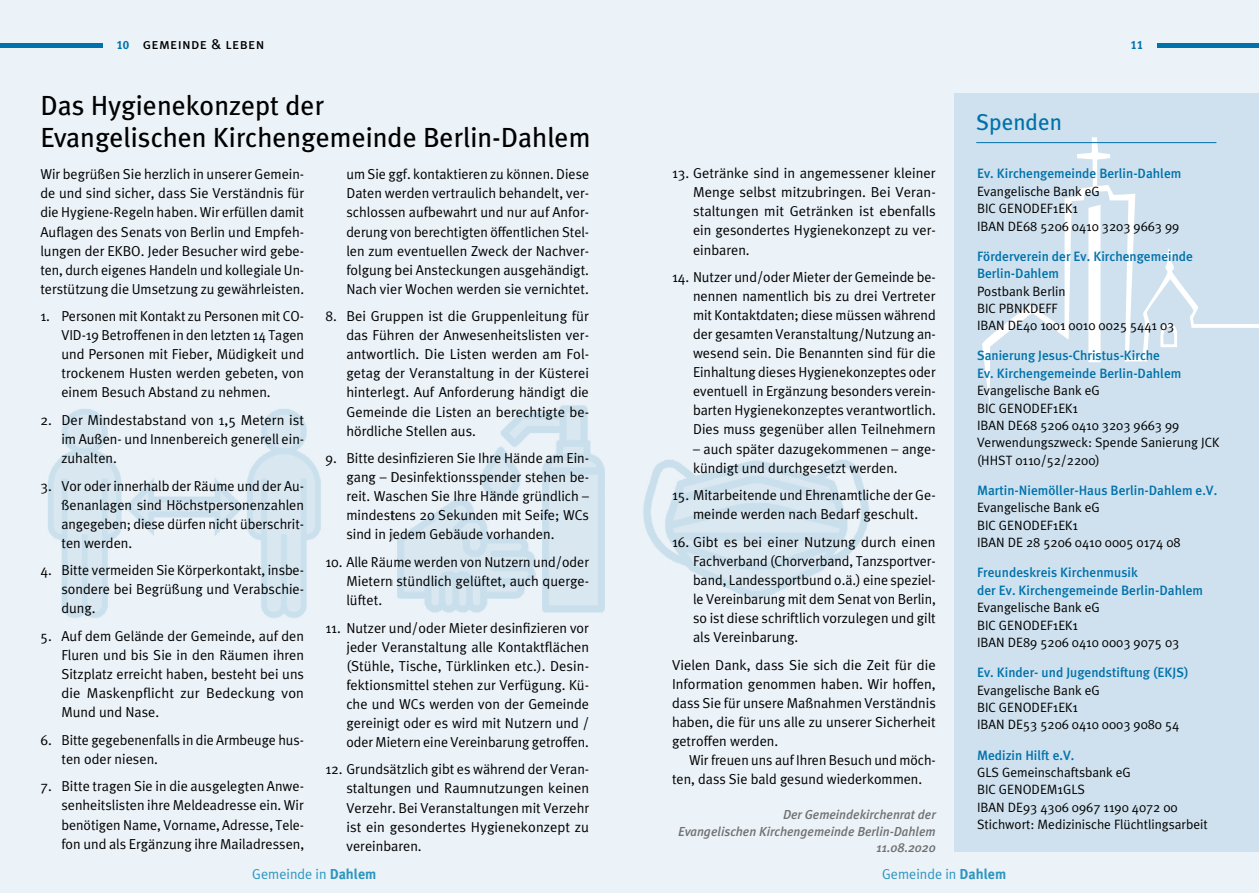
<style>
.page{position:relative;width:1259px;height:893px;background:#ebf2f8}
.page>*{position:absolute;margin:0;border:0;box-sizing:border-box;transform-origin:0 0}
.t1{font:27.6px/31.5px "Meta Plus";color:#000}
.t2{font:22.95px "Meta Plus";color:#0072ab}
.t3{font:15px "Meta Plus Book Caps";letter-spacing:.02em;color:#000}
.t4{font:14.4px/19px "Meta Plus Normal";color:#000;text-align:justify}
.t5{font:14.4px "Meta Plus Normal";color:#2c96c1}
.t6{font:13.5px/17.4px "Meta Plus Normal";color:#000}
.t7{font:500 13.5px/17.4px "Meta Plus";color:#0072ab}
.t8{font:italic 500 13.05px/16.5px "Meta Plus";color:#707172;text-align:right}
.t9{font:12px "Meta Plus Bold Caps";color:#0072ab}
.s1{font-family:"Meta Plus Bold Caps";font-size:12px;color:#0072ab}
.s2{font-family:"Meta Plus";font-weight:700}
</style>
<div class="page">
<hr style="left:0;top:44px;width:103px;height:4px;background:#0072ab">
<hr style="left:1158px;top:44px;width:101px;height:4px;background:#0072ab">
<div style="left:955px;top:94px;width:304px;height:758px;background:#cfe1ee"></div>
<svg style="left:982px;top:137px;width:277px;height:271px"></svg>
<svg style="left:1088px;top:205px;width:12px;height:157px;background:#fcfdfe"></svg>
<svg style="left:1160px;top:323px;width:17px;height:24px"></svg>
<hr style="left:976px;top:142px;width:240px;height:1px;background:#0072ab">
<img style="left:48px;top:409px;width:273px;height:209px">
<img style="left:397px;top:405px;width:208px;height:208px">
<img style="left:643px;top:460px;width:226px;height:139px">
<p class="t3" style="left:116px;top:35px;width:150px"><span class="s1">10</span> gemeinde &amp; leben</p>
<p class="t9" style="left:1130px;top:38px;width:14px">11</p>
<h1 class="t1" style="left:40px;top:90px;width:551px">Das Hygienekonzept der<br>Evangelischen Kirchengemeinde Berlin-Dahlem</h1>
<p class="t4" style="left:346px;top:165px;width:244px">um Sie ggf. kontaktieren zu können. Diese Daten werden vertraulich behandelt, ver&shy;schlossen aufbewahrt und nur auf Anfor&shy;derung von berechtigten öffentlichen Stel&shy;len zum eventuellen Zweck der Nachver&shy;folgung bei Ansteckungen ausgehändigt.<br>Nach vier Wochen werden sie vernichtet.</p>
<p class="t4" style="left:346px;top:307px;width:244px;text-indent:-21px">8. Bei Gruppen ist die Gruppenleitung für das Führen der Anwesenheitslisten ver&shy;antwortlich. Die Listen werden am Fol&shy;getag der Veranstaltung in der Küsterei hinterlegt. Auf Anforderung händigt die Gemeinde die Listen an berechtigte be&shy;hördliche Stellen aus.</p>
<p class="t4" style="left:346px;top:448px;width:244px;text-indent:-21px">9. Bitte desinfizieren Sie Ihre Hände am Ein&shy;gang – Desinfektionsspender stehen be&shy;reit. Waschen Sie Ihre Hände gründlich – mindestens 20 Sekunden mit Seife; WCs sind in jedem Gebäude vorhanden.</p>
<p class="t4" style="left:346px;top:552px;width:244px;text-indent:-21px">10. Alle Räume werden von Nutzern und/oder Mietern stündlich gelüftet, auch querge&shy;lüftet.</p>
<p class="t4" style="left:346px;top:618px;width:244px;text-indent:-21px">11. Nutzer und/oder Mieter desinfizieren vor jeder Veranstaltung alle Kontaktflächen (Stühle, Tische, Türklinken etc.). Desin&shy;fektionsmittel stehen zur Verfügung. Kü&shy;che und WCs werden von der Gemeinde gereinigt oder es wird mit Nutzern und / oder Mietern eine Vereinbarung getroffen.</p>
<p class="t4" style="left:346px;top:760px;width:244px;text-indent:-21px">12. Grundsätzlich gibt es während der Veran&shy;staltungen und Raumnutzungen keinen Verzehr. Bei Veranstaltungen mit Verzehr ist ein gesondertes Hygienekonzept zu vereinbaren.</p>
<p class="t4" style="left:40px;top:165px;width:265px">Wir begrüßen Sie herzlich in unserer Gemein&shy;de und sind sicher, dass Sie Verständnis für die Hygiene-Regeln haben. Wir erfüllen damit Auflagen des Senats von Berlin und Empfeh&shy;lungen der EKBO. Jeder Besucher wird gebe&shy;ten, durch eigenes Handeln und kollegiale Un&shy;terstützung die Umsetzung zu gewährleisten.</p>
<p class="t4" style="left:61px;top:307px;width:244px;text-indent:-21px">1. Personen mit Kontakt zu Personen mit CO-VID-19 Betroffenen in den letzten 14 Tagen und Personen mit Fieber, Müdigkeit und trockenem Husten werden gebeten, von einem Besuch Abstand zu nehmen.</p>
<p class="t4" style="left:61px;top:410px;width:244px;text-indent:-21px">2. Der Mindestabstand von 1,5 Metern ist im Außen- und Innenbereich generell ein&shy;zuhalten.</p>
<p class="t4" style="left:61px;top:476px;width:244px;text-indent:-21px">3. Vor oder innerhalb der Räume und der Au&shy;ßenanlagen sind Höchstpersonenzahlen angegeben; diese dürfen nicht überschrit&shy;ten werden.</p>
<p class="t4" style="left:61px;top:561px;width:244px;text-indent:-21px">4. Bitte vermeiden Sie Körperkontakt, insbe&shy;sondere bei Begrüßung und Verabschie&shy;dung.</p>
<p class="t4" style="left:61px;top:626px;width:244px;text-indent:-21px">5. Auf dem Gelände der Gemeinde, auf den Fluren und bis Sie in den Räumen ihren Sitzplatz erreicht haben, besteht bei uns die Maskenpflicht zur Bedeckung von Mund und Nase.</p>
<p class="t4" style="left:61px;top:730px;width:244px;text-indent:-21px">6. Bitte gegebenenfalls in die Armbeuge hus&shy;ten oder niesen.</p>
<p class="t4" style="left:61px;top:777px;width:244px;text-indent:-21px">7. Bitte tragen Sie in die ausgelegten Anwe&shy;senheitslisten ihre Meldeadresse ein. Wir benötigen Name, Vorname, Adresse, Tele&shy;fon und als Ergänzung ihre Mailadressen,</p>
<p class="t4" style="left:693px;top:164px;width:244px;text-indent:-21px">13. Getränke sind in angemessener kleiner Menge selbst mitzubringen. Bei Veran&shy;staltungen mit Getränken ist ebenfalls ein gesondertes Hygienekonzept zu ver&shy;einbaren.</p>
<p class="t4" style="left:693px;top:267px;width:244px;text-indent:-21px">14. Nutzer und/oder Mieter der Gemeinde be&shy;nennen namentlich bis zu drei Vertreter mit Kontaktdaten; diese müssen während der gesamten Veranstaltung/Nutzung an&shy;wesend sein. Die Benannten sind für die Einhaltung dieses Hygienekonzeptes oder eventuell in Ergänzung besonders verein&shy;barten Hygienekonzeptes verantwortlich.<br>Dies muss gegenüber allen Teilnehmern</p>
<p class="t4" style="left:693px;top:439px;width:244px">– auch später dazugekommenen – ange&shy;kündigt und durchgesetzt werden.</p>
<p class="t4" style="left:672px;top:485px;width:265px;text-align:center">15. Mitarbeitende und Ehrenamtliche der Ge&shy;meinde werden nach Bedarf geschult.</p>
<p class="t4" style="left:693px;top:532px;width:244px;text-indent:-21px">16. Gibt es bei einer Nutzung durch einen Fachverband (Chorverband, Tanzsportver&shy;band, Landessportbund o.ä.) eine speziel&shy;le Vereinbarung mit dem Senat von Berlin, so ist diese schriftlich vorzulegen und gilt als Vereinbarung.</p>
<p class="t4" style="left:672px;top:655px;width:265px">Vielen Dank, dass Sie sich die Zeit für die Information genommen haben. Wir hoffen, dass Sie für unsere Maßnahmen Verständnis haben, die für uns alle zu unserer Sicherheit getroffen werden.</p>
<p class="t4" style="left:672px;top:750px;width:265px;text-indent:17px">Wir freuen uns auf Ihren Besuch und möch&shy;ten, dass Sie bald gesund wiederkommen.</p>
<p class="t8" style="left:678px;top:806px;width:259px">Der Gemeindekirchenrat der<br>Evangelischen Kirchengemeinde Berlin-Dahlem<br>11.08.2020</p>
<h2 class="t2" style="left:976px;top:109px;width:87px">Spenden</h2>
<p class="t7" style="left:977px;top:165px;width:206px">Ev. Kirchengemeinde Berlin-Dahlem</p>
<p class="t6" style="left:977px;top:182px;width:204px">Evangelische Bank eG<br>BIC GENODEF1EK1<br>IBAN DE68 5206 0410 3203 9663 99</p>
<p class="t7" style="left:977px;top:247px;width:217px">Förderverein der Ev. Kirchengemeinde<br>Berlin-Dahlem</p>
<p class="t6" style="left:977px;top:282px;width:199px">Postbank Berlin<br>BIC PBNKDEFF<br>IBAN DE40 1001 0010 0025 5441 03</p>
<p class="t7" style="left:977px;top:347px;width:206px">Sanierung Jesus-Christus-Kirche<br>Ev. Kirchengemeinde Berlin-Dahlem</p>
<p class="t6" style="left:977px;top:382px;width:244px">Evangelische Bank eG<br>BIC GENODEF1EK1<br>IBAN DE68 5206 0410 3203 9663 99<br>Verwendungszweck: Spende Sanierung JCK (HHST 0110/52/2200)</p>
<p class="t7" style="left:977px;top:481px;width:242px">Martin-Niemöller-Haus Berlin-Dahlem e.V.</p>
<p class="t6" style="left:977px;top:499px;width:205px">Evangelische Bank eG<br>BIC GENODEF1EK1<br>IBAN DE 28 5206 0410 0005 0174 08</p>
<p class="t7" style="left:977px;top:564px;width:228px">Freundeskreis Kirchenmusik<br>der Ev. Kirchengemeinde Berlin-Dahlem</p>
<p class="t6" style="left:977px;top:599px;width:204px">Evangelische Bank eG<br>BIC GENODEF1EK1<br>IBAN DE89 5206 0410 0003 9075 03</p>
<p class="t7" style="left:977px;top:664px;width:213px">Ev. Kinder- und Jugendstiftung (EKJS)</p>
<p class="t6" style="left:977px;top:681px;width:204px">Evangelische Bank eG<br>BIC GENODEF1EK1<br>IBAN DE53 5206 0410 0003 9080 54</p>
<p class="t7" style="left:977px;top:746px;width:99px">Medizin Hilft e.V.</p>
<p class="t6" style="left:977px;top:763px;width:232px">GLS Gemeinschaftsbank eG<br>BIC GENODEM1GLS<br>IBAN DE93 4306 0967 1190 4072 00<br>Stichwort: Medizinische Flüchtlingsarbeit</p>
<p class="t5" style="left:252px;top:866px;width:126px">Gemeinde in <span class="s2">Dahlem</span></p>
<p class="t5" style="left:882px;top:866px;width:126px">Gemeinde in <span class="s2">Dahlem</span></p>
</div>
